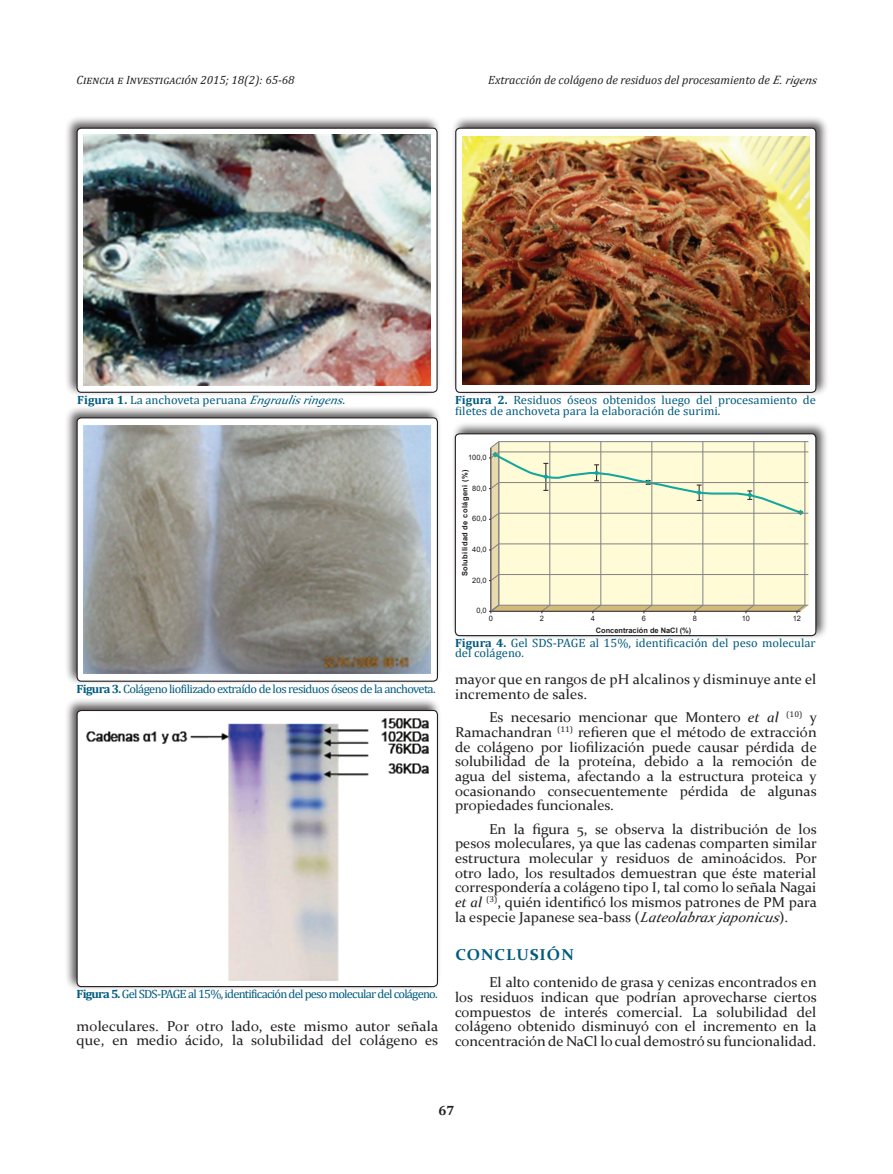
<style>
.page{position:relative;width:893px;height:1174px;background:#fff}
.page>*{position:absolute;margin:0;border:0;box-sizing:border-box;transform-origin:0 0}
.subtitulo{font:700 15.75px "Constantia";letter-spacing:.06em;color:#005b7f;scale:1.04 1}
.parrafo_gral{font:14.25px/14.7px "Constantia";color:#231f20;text-align:justify;scale:1.04 1}
.t1{font:700 13.5px "Cambria";color:#231f20}
.titulo_tabla_figura{font:12px/10.5px "Cambria";color:#005b7f;scale:1.04 1}
.titulo_tabla_figura-2{font:12px "Cambria";letter-spacing:-.06em;color:#005b7f;scale:1.04 1}
.titulo_tabla_figura-3{font:12px "Cambria";letter-spacing:-.05em;color:#005b7f;scale:1.04 1}
.encabezado_der_minus{font:italic 12px "Cambria";color:#231f20}
.encabezado_versalita{font:italic 12px "Cambria";letter-spacing:.02em;color:#231f20}
.t2{font:7.5px "Arial";color:#231f20}
.t3{font:700 7.5px "Arial";letter-spacing:.05em;color:#231f20}
.t4{font:700 7.5px "Arial";color:#231f20}
.s1{font-family:"Constantia"}
.s2{font-weight:700}
.s3{font-family:"Constantia";font-style:italic}
.s4{font-style:italic}
</style>
<div class="page">
<div style="left:64px;top:697px;width:378px;height:294px;background:#231f20;opacity:.75"></div>
<div style="left:77px;top:710px;width:360px;height:276px;background:#fff;border-radius:4px"></div>
<img style="left:86px;top:718px;width:342px;height:262px">
<div style="left:77px;top:710px;width:361px;height:277px;border:1px solid #231f20;border-radius:4px"></div>
<div style="left:451px;top:421px;width:378px;height:219px;background:#231f20;opacity:.75"></div>
<div style="left:455px;top:434px;width:361px;height:201px;background:#fff;border-radius:4px"></div>
<svg style="left:489px;top:441px;width:319px;height:172px;background:#efedcb"></svg>
<div style="left:455px;top:433px;width:361px;height:203px;border:1px solid #231f20;border-radius:4px"></div>
<div style="left:64px;top:405px;width:378px;height:280px;background:#231f20;opacity:.75"></div>
<div style="left:77px;top:418px;width:360px;height:263px;background:#fff;border-radius:4px"></div>
<img style="left:84px;top:425px;width:347px;height:248px">
<div style="left:77px;top:417px;width:361px;height:264px;border:1px solid #231f20;border-radius:4px"></div>
<div style="left:64px;top:115px;width:377px;height:281px;background:#231f20;opacity:.75"></div>
<svg style="left:77px;top:128px;width:360px;height:264px"></svg>
<img style="left:84px;top:135px;width:346px;height:250px">
<div style="left:77px;top:128px;width:361px;height:265px;border:1px solid #231f20;border-radius:4px"></div>
<div style="left:451px;top:115px;width:378px;height:282px;background:#231f20;opacity:.75"></div>
<div style="left:456px;top:128px;width:360px;height:264px;background:#fff;border-radius:4px"></div>
<img style="left:463px;top:136px;width:346px;height:248px">
<div style="left:455px;top:128px;width:361px;height:265px;border:1px solid #231f20;border-radius:4px"></div>
<p class="encabezado_versalita" style="left:77px;top:71px;width:219px">Ciencia e Investigación 2015; 18(2): 65-68</p>
<p class="encabezado_der_minus" style="left:488px;top:71px;width:333px">Extracción de colágeno de residuos del procesamiento de <span class="s1">E.rigens</span></p>
<p class="titulo_tabla_figura" style="left:77px;top:394px;width:260px"><span class="s2">Figura 1.</span> La anchoveta peruana <span class="s3">Engraulisringens</span>.</p>
<p class="titulo_tabla_figura" style="left:455px;top:394px;width:348px"><span class="s2">Figura 2.</span> Residuos óseos obtenidos luego del procesamiento de filetes de anchoveta para la elaboración de surimi.</p>
<p class="t2" style="left:468px;top:452px;width:20px">100,0</p>
<p class="t3" style="left:460px;top:576px;width:108px;rotate:-90deg">Solubilidad de colágeni (%)</p>
<p class="t2" style="left:472px;top:483px;width:16px">80,0</p>
<p class="t2" style="left:472px;top:514px;width:16px">60,0</p>
<p class="t2" style="left:472px;top:544px;width:16px">40,0</p>
<p class="t2" style="left:472px;top:575px;width:16px">20,0</p>
<p class="t2" style="left:476px;top:606px;width:12px">0,0</p>
<p class="t2" style="left:489px;top:613px;width:6px">0</p>
<p class="t2" style="left:540px;top:613px;width:6px">2</p>
<p class="t2" style="left:591px;top:613px;width:6px">4</p>
<p class="t2" style="left:642px;top:613px;width:6px">6</p>
<p class="t2" style="left:693px;top:613px;width:6px">8</p>
<p class="t2" style="left:742px;top:613px;width:10px">10</p>
<p class="t2" style="left:793px;top:613px;width:10px">12</p>
<p class="t4" style="left:596px;top:625px;width:97px">Concentración de NaCl (%)</p>
<p class="titulo_tabla_figura-3" style="left:77px;top:681px;width:347px"><span class="s2">Figura 3.</span> Colágeno liofilizado extraído de los residuos óseos de la anchoveta.</p>
<p class="titulo_tabla_figura-2" style="left:77px;top:987px;width:349px"><span class="s2">Figura 5.</span> Gel SDS-PAGE al 15%, identificación del peso molecular del colágeno.</p>
<p class="parrafo_gral" style="left:77px;top:1017px;width:349px">moleculares. Por otro lado, este mismo autor señala que, en medio ácido, la solubilidad del colágeno es</p>
<p class="titulo_tabla_figura" style="left:455px;top:637px;width:348px"><span class="s2">Figura 4.</span> Gel SDS-PAGE al 15%, identificación del peso molecular del colágeno.</p>
<p class="parrafo_gral" style="left:455px;top:671px;width:349px">mayor que en rangos de pH alcalinos y disminuye ante el incremento de sales.</p>
<p class="parrafo_gral" style="left:455px;top:709px;width:349px;text-indent:34px">Es necesario mencionar que Montero <span class="s4">et al</span> <sup>(10)</sup> y Ramachandran <sup>(11)</sup> refieren que el método de extracción de colágeno por liofilización puede causar pérdida de solubilidad de la proteína, debido a la remoción de agua del sistema, afectando a la estructura proteica y ocasionando consecuentemente pérdida de algunas propiedades funcionales.</p>
<p class="parrafo_gral" style="left:455px;top:821px;width:349px;text-indent:34px">En la figura 5, se observa la distribución de los pesos moleculares, ya que las cadenas comparten similar estructura molecular y residuos de aminoácidos. Por otro lado, los resultados demuestran que éste material correspondería a colágeno tipo I, tal como lo señala Nagai <span class="s4">et al</span> <sup>(3)</sup>, quién identificó los mismos patrones de PM para la especie Japanese sea-bass (<span class="s4">Lateolabrax japonicus</span>).</p>
<p class="subtitulo" style="left:455px;top:943px;width:115px">CONCLUSIÓN</p>
<p class="parrafo_gral" style="left:455px;top:974px;width:349px;text-indent:34px">El alto contenido de grasa y cenizas encontrados en los residuos indican que podrían aprovecharse ciertos compuestos de interés comercial. La solubilidad del colágeno obtenido disminuyó con el incremento en la concentración de NaCl lo cual demostró su funcionalidad.</p>
<p class="t1" style="left:438px;top:1100px;width:17px">67</p>
</div>
